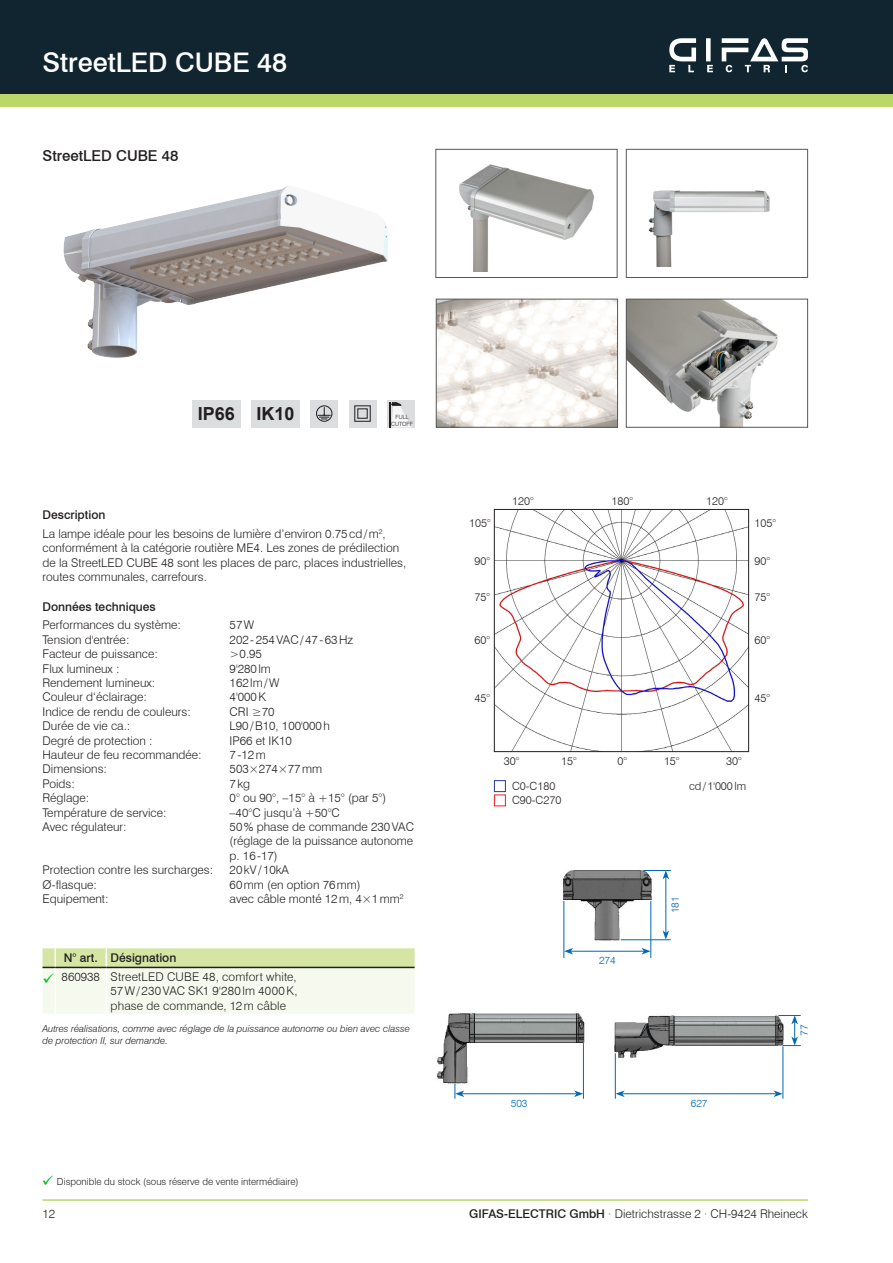
<style>
.page{position:relative;width:893px;height:1263px;background:#fff}
.page>*{position:absolute;margin:0;border:0;box-sizing:border-box;transform-origin:0 0}
.Haupttitel_rechts{font:500 27px "Swiss 721 BT";color:#fff}
.t1{font:700 18px "Arial";color:#231f20}
.Titel_Produkt_11pt{font:500 15px "Swiss 721 BT";color:#231f20}
.Tabelle_Preise{font:300 12px/14.4px "Swiss 721 BT";color:#231f20}
.Tabelle_überschrift{font:500 12px "Swiss 721 BT";color:#231f20}
.Tabelle_Preise-2{font:300 12px "Swiss 721 BT";letter-spacing:.025em;color:#231f20}
.t2{font:300 11.25px "Swiss 721 BT";color:#231f20}
.t3{font:300 10.5px "Swiss 721 BT";color:#0168b3}
.t4{font:italic 300 9.75px/11.7px "Swiss 721 BT";color:#231f20}
.t5{font:300 9.75px "Swiss 721 BT";color:#231f20}
.t6{font:300 5.7px/6.9px "Swiss 721 BT";color:#231f20;text-align:center}
.s1{color:#00bf1d}
.s2{font-weight:500}
</style>
<div class="page">
<div style="left:0;top:89px;width:893px;height:17px;background:#bbd76a"></div>
<div style="left:0;top:0;width:893px;height:94px;background:#112530"></div>
<hr style="left:43px;top:1199px;width:765px;height:2px;background:#bbd76a">
<div style="left:706px;top:38px;width:5px;height:23px;background:#fff"></div>
<svg style="left:669px;top:38px;width:27px;height:34px"></svg>
<svg style="left:707px;top:65px;width:6px;height:7px"></svg>
<svg style="left:722px;top:38px;width:86px;height:34px"></svg>
<img style="left:63px;top:186px;width:325px;height:172px">
<div style="left:192px;top:400px;width:49px;height:27px;background:#dcdddf"></div>
<div style="left:251px;top:400px;width:49px;height:27px;background:#dcdddf"></div>
<div style="left:387px;top:400px;width:28px;height:27px;background:#dcdddf"></div>
<div style="left:349px;top:400px;width:27px;height:27px;background:#dcdddf"></div>
<div style="left:310px;top:400px;width:28px;height:27px;background:#dcdddf"></div>
<svg style="left:316px;top:405px;width:16px;height:17px"></svg>
<svg style="left:354px;top:405px;width:17px;height:17px"></svg>
<svg style="left:391px;top:402px;width:20px;height:25px"></svg>
<hr style="left:389px;top:402px;width:2px;height:25px;background:#231f20">
<img style="left:496px;top:511px;width:251px;height:239px">
<div style="left:494px;top:509px;width:255px;height:243px;border:1px solid #231f20"></div>
<div style="left:494px;top:794px;width:12px;height:12px;border:1px solid #ee1d23"></div>
<div style="left:494px;top:780px;width:12px;height:12px;border:1px solid #253f8e"></div>
<img style="left:628px;top:301px;width:150px;height:125px">
<div style="left:626px;top:299px;width:182px;height:129px;border:1px solid #57585a"></div>
<img style="left:438px;top:301px;width:178px;height:125px">
<div style="left:436px;top:299px;width:182px;height:129px;border:1px solid #57585a"></div>
<img style="left:459px;top:164px;width:135px;height:108px">
<div style="left:435px;top:149px;width:182px;height:129px;border:1px solid #57585a"></div>
<img style="left:648px;top:190px;width:122px;height:77px">
<div style="left:626px;top:149px;width:182px;height:129px;border:1px solid #57585a"></div>
<img style="left:437px;top:1013px;width:148px;height:81px">
<img style="left:614px;top:1015px;width:176px;height:79px">
<img style="left:563px;top:870px;width:94px;height:81px">
<hr style="left:621px;top:939px;width:50px;height:1px;background:#0168b3">
<hr style="left:564px;top:901px;width:1px;height:57px;background:#0168b3">
<hr style="left:651px;top:901px;width:1px;height:57px;background:#0168b3">
<hr style="left:583px;top:1043px;width:1px;height:56px;background:#0168b3">
<hr style="left:615px;top:1053px;width:1px;height:46px;background:#0168b3">
<hr style="left:783px;top:1046px;width:1px;height:53px;background:#0168b3">
<hr style="left:666px;top:877px;width:1px;height:56px;background:#0168b3">
<svg style="left:643px;top:870px;width:28px;height:9px"></svg>
<svg style="left:662px;top:930px;width:7px;height:9px"></svg>
<svg style="left:778px;top:1015px;width:23px;height:31px"></svg>
<hr style="left:571px;top:951px;width:73px;height:1px;background:#0168b3">
<svg style="left:641px;top:948px;width:10px;height:6px"></svg>
<svg style="left:564px;top:948px;width:9px;height:6px"></svg>
<hr style="left:462px;top:1093px;width:114px;height:1px;background:#0168b3">
<svg style="left:574px;top:1090px;width:9px;height:7px"></svg>
<svg style="left:455px;top:1084px;width:9px;height:15px"></svg>
<hr style="left:622px;top:1093px;width:154px;height:1px;background:#0168b3">
<svg style="left:774px;top:1090px;width:9px;height:7px"></svg>
<svg style="left:615px;top:1090px;width:10px;height:7px"></svg>
<svg style="left:43px;top:948px;width:372px;height:66px;background:#e8efd5"></svg>
<p class="Haupttitel_rechts" style="left:43px;top:46px;width:246px">StreetLED CUBE 48</p>
<p class="Titel_Produkt_11pt" style="left:43px;top:146px;width:138px">StreetLED CUBE 48</p>
<p class="t1" style="left:198px;top:401px;width:39px">IP66</p>
<p class="t1" style="left:256px;top:401px;width:40px">IK10</p>
<p class="t6" style="left:391px;top:413px;width:23px">FULL<br>CUTOFF</p>
<p class="Tabelle_überschrift" style="left:43px;top:508px;width:64px">Description</p>
<p class="Tabelle_Preise" style="left:43px;top:526px;width:365px">La lampe idéale pour les besoins de lumière d’environ 0.75cd/m<sup>2</sup>, conformément à la catégorie routière ME4. Les zones de prédilection de la StreetLED CUBE 48 sont les places de parc, places industrielles, routes communales, carrefours.</p>
<p class="Tabelle_überschrift" style="left:43px;top:599px;width:115px">Données techniques</p>
<p class="Tabelle_Preise" style="left:43px;top:618px;width:140px">Performances du système:</p>
<p class="Tabelle_Preise" style="left:230px;top:618px;width:26px">57W</p>
<p class="Tabelle_Preise" style="left:43px;top:632px;width:88px">Tension d'entrée:</p>
<p class="Tabelle_Preise" style="left:230px;top:632px;width:125px">202-254VAC/47-63Hz</p>
<p class="Tabelle_Preise" style="left:43px;top:646px;width:117px">Facteur de puissance:</p>
<p class="Tabelle_Preise" style="left:230px;top:646px;width:34px">&gt;0.95</p>
<p class="Tabelle_Preise" style="left:43px;top:661px;width:79px">Flux lumineux :</p>
<p class="Tabelle_Preise" style="left:230px;top:661px;width:43px">9'280lm</p>
<p class="Tabelle_Preise" style="left:43px;top:675px;width:114px">Rendement lumineux:</p>
<p class="Tabelle_Preise" style="left:230px;top:675px;width:51px">162lm/W</p>
<p class="Tabelle_Preise" style="left:43px;top:690px;width:106px">Couleur d‘éclairage:</p>
<p class="Tabelle_Preise" style="left:230px;top:690px;width:38px">4'000K</p>
<p class="Tabelle_Preise" style="left:43px;top:704px;width:150px">Indice de rendu de couleurs:</p>
<p class="Tabelle_Preise" style="left:230px;top:704px;width:46px">CRI ≥70</p>
<p class="Tabelle_Preise" style="left:43px;top:718px;width:89px">Durée de vie ca.:</p>
<p class="Tabelle_Preise" style="left:230px;top:718px;width:102px">L90/B10, 100'000h</p>
<p class="Tabelle_Preise" style="left:43px;top:733px;width:112px">Degré de protection :</p>
<p class="Tabelle_Preise" style="left:230px;top:733px;width:64px">IP66 et IK10</p>
<p class="Tabelle_Preise" style="left:43px;top:747px;width:161px">Hauteur de feu recommandée:</p>
<p class="Tabelle_Preise" style="left:230px;top:747px;width:38px">7-12m</p>
<p class="Tabelle_Preise" style="left:43px;top:762px;width:66px">Dimensions:</p>
<p class="Tabelle_Preise" style="left:230px;top:762px;width:94px">503×274×77mm</p>
<p class="Tabelle_Preise" style="left:43px;top:776px;width:34px">Poids:</p>
<p class="Tabelle_Preise" style="left:230px;top:776px;width:22px">7kg</p>
<p class="Tabelle_Preise" style="left:43px;top:790px;width:48px">Réglage:</p>
<p class="Tabelle_Preise" style="left:230px;top:790px;width:158px">0° ou 90°, –15° à +15° (par 5°)</p>
<p class="Tabelle_Preise" style="left:43px;top:805px;width:126px">Température de service:</p>
<p class="Tabelle_Preise" style="left:230px;top:805px;width:112px">–40°C jusqu’à +50°C</p>
<p class="Tabelle_Preise" style="left:43px;top:819px;width:86px">Avec régulateur:</p>
<p class="Tabelle_Preise" style="left:230px;top:819px;width:186px;text-align:justify">50% phase de commande 230VAC (réglage de la puissance autonome p. 16-17)</p>
<p class="Tabelle_Preise" style="left:43px;top:862px;width:172px">Protection contre les surcharges:</p>
<p class="Tabelle_Preise" style="left:230px;top:862px;width:61px">20kV/10kA</p>
<p class="Tabelle_Preise" style="left:43px;top:877px;width:56px">Ø-flasque:</p>
<p class="Tabelle_Preise" style="left:230px;top:877px;width:133px">60mm (en option 76mm)</p>
<p class="Tabelle_Preise" style="left:43px;top:891px;width:68px">Equipement:</p>
<p class="Tabelle_Preise" style="left:230px;top:891px;width:175px">avec câble monté 12m, 4×1mm<sup>2</sup></p>
<p class="Tabelle_überschrift" style="left:64px;top:951px;width:35px">N° art.</p>
<p class="Tabelle_überschrift" style="left:111px;top:951px;width:67px">Désignation</p>
<p class="Tabelle_Preise" style="left:62px;top:969px;width:40px">860938</p>
<p class="Tabelle_Preise" style="left:111px;top:969px;width:188px">StreetLED CUBE 48, comfort white,</p>
<p class="Tabelle_Preise-2" style="left:111px;top:984px;width:189px">57W/230VAC SK1 9'280lm 4000K,</p>
<p class="Tabelle_Preise" style="left:111px;top:998px;width:177px">phase de commande, 12m câble</p>
<p class="t4" style="left:43px;top:1022px;width:369px">Autres réalisations, comme avec réglage de la puissance autonome ou bien avec classe de protection II, sur demande.</p>
<p class="t5" style="left:42px;top:1176px;width:258px"><span class="s1">✓</span> Disponible du stock (sous réserve de vente intermédiaire)</p>
<p class="t2" style="left:469px;top:516px;width:23px">105°</p>
<p class="t2" style="left:512px;top:494px;width:23px">120°</p>
<p class="t2" style="left:611px;top:494px;width:23px">180°</p>
<p class="t2" style="left:706px;top:494px;width:23px">120°</p>
<p class="t2" style="left:754px;top:516px;width:23px">105°</p>
<p class="t2" style="left:475px;top:554px;width:17px">90°</p>
<p class="t2" style="left:754px;top:554px;width:17px">90°</p>
<p class="t2" style="left:475px;top:590px;width:17px">75°</p>
<p class="t2" style="left:754px;top:590px;width:17px">75°</p>
<p class="t2" style="left:475px;top:633px;width:17px">60°</p>
<p class="t2" style="left:754px;top:633px;width:17px">60°</p>
<p class="t2" style="left:475px;top:691px;width:17px">45°</p>
<p class="t2" style="left:754px;top:691px;width:17px">45°</p>
<p class="t2" style="left:504px;top:754px;width:17px">30°</p>
<p class="t2" style="left:561px;top:754px;width:17px">15°</p>
<p class="t2" style="left:617px;top:754px;width:11px">0°</p>
<p class="t2" style="left:664px;top:754px;width:17px">15°</p>
<p class="t2" style="left:726px;top:754px;width:17px">30°</p>
<p class="t2" style="left:512px;top:779px;width:45px">C0-C180</p>
<p class="t2" style="left:512px;top:793px;width:51px">C90-C270</p>
<p class="t2" style="left:689px;top:779px;width:59px">cd/1'000lm</p>
<p class="t3" style="left:599px;top:954px;width:18px">274</p>
<p class="t3" style="left:669px;top:913px;width:18px;rotate:-90deg">181</p>
<p class="t3" style="left:511px;top:1096px;width:18px">503</p>
<p class="t3" style="left:691px;top:1096px;width:18px">627</p>
<p class="t3" style="left:798px;top:1036px;width:13px;rotate:-90deg">77</p>
<p class="Tabelle_Preise" style="left:43px;top:1207px;width:14px">12</p>
<p class="Tabelle_Preise" style="left:469px;top:1207px;width:340px"><span class="s2">GIFAS-ELECTRIC GmbH</span> · Dietrichstrasse 2 · CH-9424 Rheineck</p>
</div>
